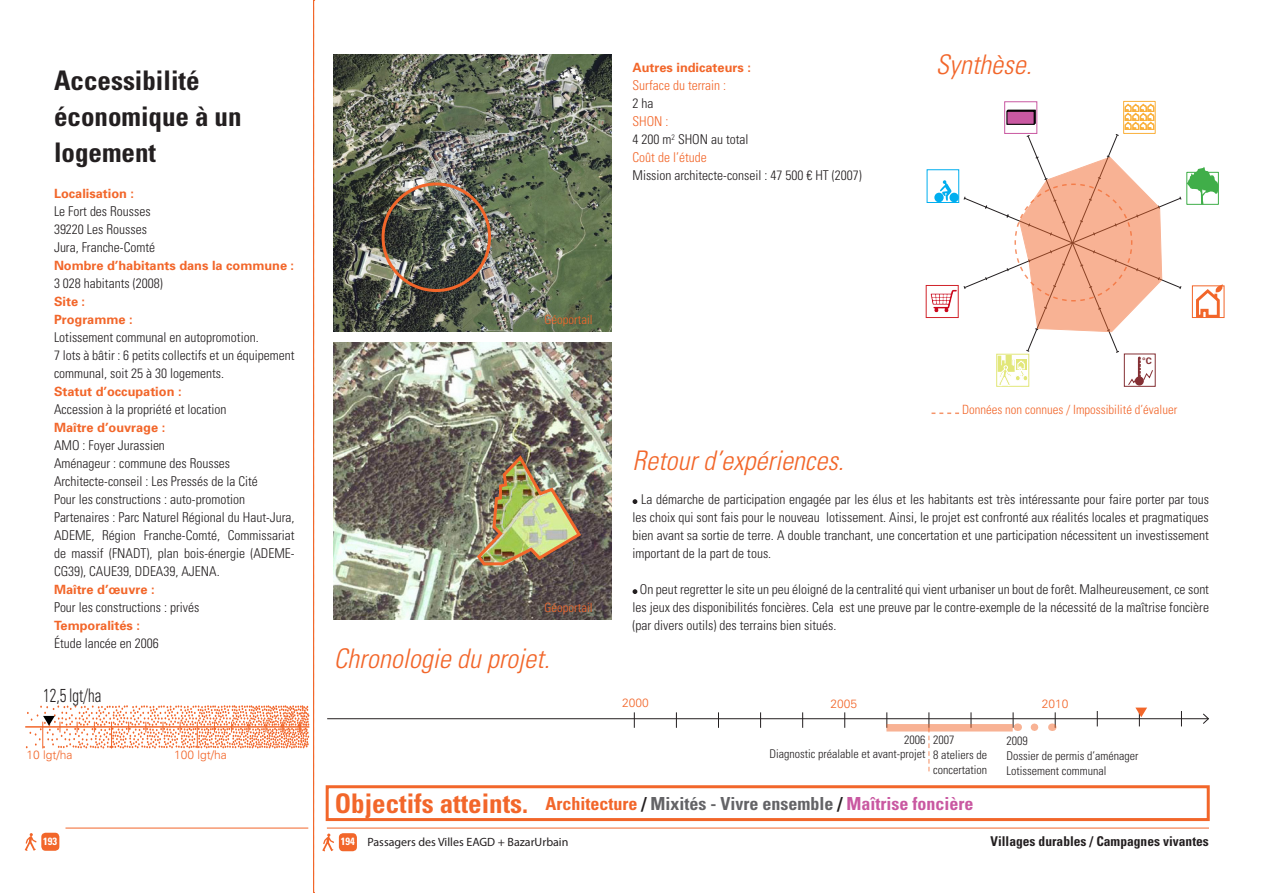
<style>
.page{position:relative;width:1263px;height:893px;background:#fff}
.page>*{position:absolute;margin:0;border:0;box-sizing:border-box;transform-origin:0 0}
.t1{font:italic 300 condensed 27px "Univers LT Std";color:#f2662a}
.SOUS_TITRE_-spécific{font:700 condensed 27px/36px "Univers LT Std";color:#231f20}
.t2{font:700 condensed 27px "Univers LT Std";color:#f2662a}
.t3{font:300 condensed 18.75px "Univers LT Std";color:#231f20;scale:.8 1}
.SOUS_SOUS_TITRE{font:700 condensed 18px "Univers LT Std";color:#636366}
.TEXTE_COURANT{font:300 condensed 13.5px/18px "Univers LT Std";color:#231f20;text-align:justify}
.TEXTE_COURANT-2{font:300 condensed 13.5px "Univers LT Std";color:#f2662a}
.t4{font:700 condensed 13.5px "Univers LT Std";color:#231f20}
.TEXTE_COURANT-3{font:700 12.75px "Univers";color:#f2662a}
.CHRONIQUE___legende{font:300 condensed 12.75px "Univers LT Std";color:#f2662a}
.TEXTE_COURANT-4{font:300 condensed 12px "Univers LT Std";color:#231f20}
.t5{font:12px "Myriad Pro";color:#231f20}
.t6{font:300 12px "Univers";color:#f2662a}
.t7{font:700 condensed 10.5px "Univers LT Std";color:#fff}
.t8{font:700 9px "Univers";color:#843034}
.s1{color:#f2662a}
.s2{color:#231f20}
.s3{color:#c958a1}
.s4{font-family:"Univers LT Std";font-weight:700;font-stretch:condensed;font-size:10.5px;color:#fff}
</style>
<div class="page">
<hr style="left:327px;top:718px;width:881px;height:1px;background:#231f20">
<svg style="left:1202px;top:713px;width:7px;height:11px"></svg>
<svg style="left:634px;top:712px;width:1px;height:16px"></svg>
<svg style="left:886px;top:712px;width:1px;height:12px"></svg>
<svg style="left:971px;top:712px;width:1px;height:12px"></svg>
<svg style="left:676px;top:712px;width:1px;height:16px"></svg>
<svg style="left:718px;top:712px;width:1px;height:16px"></svg>
<svg style="left:760px;top:712px;width:1px;height:16px"></svg>
<svg style="left:802px;top:712px;width:1px;height:16px"></svg>
<svg style="left:844px;top:712px;width:1px;height:16px"></svg>
<svg style="left:1097px;top:711px;width:1px;height:15px"></svg>
<svg style="left:1181px;top:711px;width:1px;height:15px"></svg>
<div style="left:1192px;top:286px;width:32px;height:32px;border:1px solid #f2662a"></div>
<svg style="left:1194px;top:284px;width:30px;height:34px"></svg>
<div style="left:1123px;top:101px;width:32px;height:33px;border:1px solid #fab03b"></div>
<svg style="left:1187px;top:167px;width:31px;height:38px"></svg>
<hr style="left:327px;top:828px;width:882px;height:1px;background:#f2662a">
<svg style="left:322px;top:833px;width:12px;height:18px"></svg>
<div style="left:339px;top:833px;width:18px;height:18px;background:#f2662a;border-radius:4px"></div>
<svg style="left:931px;top:412px;width:28px;height:2px"></svg>
<svg style="left:1135px;top:708px;width:12px;height:18px"></svg>
<div style="left:326px;top:785px;width:884px;height:36px;border:3px solid #f2662a"></div>
<img style="left:930px;top:289px;width:26px;height:24px">
<div style="left:926px;top:285px;width:32px;height:33px;border:1px solid #d1232a"></div>
<svg style="left:928px;top:712px;width:2px;height:59px"></svg>
<img style="left:334px;top:54px;width:277px;height:278px">
<img style="left:334px;top:342px;width:277px;height:278px">
<svg style="left:963px;top:103px;width:218px;height:283px"></svg>
<img style="left:475px;top:454px;width:108px;height:113px">
<div style="left:886px;top:724px;width:127px;height:7px;background:#f8b294"></div>
<svg style="left:1030px;top:723px;width:4px;height:8px"></svg>
<svg style="left:1052px;top:712px;width:4px;height:19px"></svg>
<svg style="left:1013px;top:712px;width:5px;height:19px"></svg>
<div style="left:381px;top:182px;width:110px;height:110px;border:3px solid #f2662a;border-radius:50%"></div>
<svg style="left:632px;top:499px;width:5px;height:5px"></svg>
<svg style="left:632px;top:589px;width:5px;height:5px"></svg>
<div style="left:927px;top:170px;width:32px;height:33px;border:1px solid #00aeef"></div>
<svg style="left:940px;top:180px;width:11px;height:21px"></svg>
<div style="left:934px;top:193px;width:10px;height:9px;background:#00aeef;border-radius:50%"></div>
<div style="left:949px;top:193px;width:10px;height:9px;background:#00aeef;border-radius:50%"></div>
<svg style="left:24px;top:0;width:291px;height:893px"></svg>
<div style="left:41px;top:833px;width:18px;height:18px;background:#f2662a;border-radius:4px"></div>
<p class="SOUS_TITRE_-spécific" style="left:54px;top:62px;width:189px">Accessibilité économique à un logement</p>
<p class="TEXTE_COURANT-3" style="left:54px;top:186px;width:82px">Localisation :</p>
<p class="TEXTE_COURANT" style="left:54px;top:202px;width:98px">Le Fort des Rousses</p>
<p class="TEXTE_COURANT" style="left:54px;top:220px;width:94px">39220 Les Rousses</p>
<p class="TEXTE_COURANT" style="left:54px;top:238px;width:103px">Jura, Franche-Comté</p>
<p class="TEXTE_COURANT-3" style="left:54px;top:258px;width:242px">Nombre d’habitants dans la commune :</p>
<p class="TEXTE_COURANT" style="left:54px;top:274px;width:110px">3 028 habitants (2008)</p>
<p class="TEXTE_COURANT-3" style="left:54px;top:294px;width:33px">Site :</p>
<p class="TEXTE_COURANT-3" style="left:54px;top:312px;width:80px">Programme :</p>
<p class="TEXTE_COURANT" style="left:54px;top:328px;width:206px">Lotissement communal en autopromotion.</p>
<p class="TEXTE_COURANT" style="left:54px;top:346px;width:242px">7 lots à bâtir : 6 petits collectifs et un équipement communal, soit 25 à 30 logements.</p>
<p class="TEXTE_COURANT-3" style="left:54px;top:384px;width:129px">Statut d’occupation :</p>
<p class="TEXTE_COURANT" style="left:54px;top:400px;width:174px">Accession à la propriété et location</p>
<p class="TEXTE_COURANT-3" style="left:54px;top:420px;width:113px">Maître d’ouvrage :</p>
<p class="TEXTE_COURANT" style="left:54px;top:436px;width:112px">AMO : Foyer Jurassien</p>
<p class="TEXTE_COURANT" style="left:54px;top:454px;width:178px">Aménageur : commune des Rousses</p>
<p class="TEXTE_COURANT" style="left:54px;top:472px;width:205px">Architecte-conseil : Les Pressés de la Cité</p>
<p class="TEXTE_COURANT" style="left:54px;top:490px;width:193px">Pour les constructions : auto-promotion</p>
<p class="TEXTE_COURANT" style="left:54px;top:508px;width:242px">Partenaires : Parc Naturel Régional du Haut-Jura, ADEME, Région Franche-Comté, Commissariat de massif (FNADT), plan bois-énergie (ADEME-CG39), CAUE39, DDEA39, AJENA.</p>
<p class="TEXTE_COURANT-3" style="left:54px;top:582px;width:102px">Maître d’œuvre :</p>
<p class="TEXTE_COURANT" style="left:54px;top:598px;width:147px">Pour les constructions : privés</p>
<p class="TEXTE_COURANT-3" style="left:54px;top:618px;width:87px">Temporalités :</p>
<p class="TEXTE_COURANT" style="left:54px;top:634px;width:106px">Étude lancée en 2006</p>
<p class="t3" style="left:43px;top:684px;width:75px">12,5 lgt/ha</p>
<p class="t6" style="left:27px;top:747px;width:48px">10 lgt/ha</p>
<p class="t6" style="left:174px;top:747px;width:54px">100 lgt/ha</p>
<p class="t7" style="left:43px;top:835px;width:15px">193</p>
<p class="TEXTE_COURANT-3" style="left:632px;top:60px;width:120px">Autres indicateurs :</p>
<p class="TEXTE_COURANT-2" style="left:632px;top:77px;width:95px">Surface du terrain :</p>
<p class="TEXTE_COURANT" style="left:632px;top:94px;width:22px">2 ha</p>
<p class="TEXTE_COURANT-2" style="left:632px;top:113px;width:38px">SHON :</p>
<p class="TEXTE_COURANT" style="left:632px;top:130px;width:117px">4 200 m<sup>2</sup> SHON au total</p>
<p class="TEXTE_COURANT-2" style="left:632px;top:149px;width:76px">Coût de l’étude</p>
<p class="TEXTE_COURANT" style="left:632px;top:166px;width:231px">Mission architecte-conseil : 47 500 € HT (2007)</p>
<h1 class="t1" style="left:936px;top:48px;width:97px">Synthèse.</h1>
<p class="CHRONIQUE___legende" style="left:545px;top:312px;width:50px">Géoportail</p>
<p class="CHRONIQUE___legende" style="left:545px;top:600px;width:50px">Géoportail</p>
<h1 class="t1" style="left:334px;top:642px;width:217px">Chronologie du projet.</h1>
<p class="t8" style="left:1142px;top:355px;width:11px">°C</p>
<h1 class="t1" style="left:632px;top:444px;width:213px">Retour d’expériences.</h1>
<p class="CHRONIQUE___legende" style="left:962px;top:402px;width:217px">Données non connues / Impossibilité d’évaluer</p>
<p class="TEXTE_COURANT" style="left:632px;top:490px;width:578px;text-indent:9px">La démarche de participation engagée par les élus et les habitants est très intéressante pour faire porter par tous les choix qui sont fais pour le nouveau lotissement. Ainsi, le projet est confronté aux réalités locales et pragmatiques bien avant sa sortie de terre. A double tranchant, une concertation et une participation nécessitent un investissement important de la part de tous.</p>
<p class="TEXTE_COURANT" style="left:632px;top:580px;width:578px;text-indent:7px">On peut regretter le site un peu éloigné de la centralité qui vient urbaniser un bout de forêt. Malheureusement, ce sont les jeux des disponibilités foncières. Cela est une preuve par le contre-exemple de la nécessité de la maîtrise foncière (par divers outils) des terrains bien situés.</p>
<p class="t6" style="left:622px;top:696px;width:28px">2000</p>
<p class="t6" style="left:830px;top:696px;width:28px">2005</p>
<p class="t6" style="left:1042px;top:696px;width:28px">2010</p>
<p class="TEXTE_COURANT-4" style="left:904px;top:733px;width:23px">2006</p>
<p class="TEXTE_COURANT-4" style="left:769px;top:746px;width:157px">Diagnostic préalable et avant-projet</p>
<p class="TEXTE_COURANT-4" style="left:933px;top:733px;width:23px">2007</p>
<p class="TEXTE_COURANT-4" style="left:933px;top:748px;width:55px">8 ateliers de</p>
<p class="TEXTE_COURANT-4" style="left:933px;top:763px;width:55px">concertation</p>
<p class="TEXTE_COURANT-4" style="left:1006px;top:734px;width:23px">2009</p>
<p class="TEXTE_COURANT-4" style="left:1006px;top:749px;width:133px">Dossier de permis d’aménager</p>
<p class="TEXTE_COURANT-4" style="left:1006px;top:764px;width:101px">Lotissement communal</p>
<h1 class="t2" style="left:335px;top:787px;width:195px">Objectifs atteints.</h1>
<p class="SOUS_SOUS_TITRE" style="left:545px;top:793px;width:429px"><span class="s1">Architecture</span> <span class="s2">/</span> Mixités - Vivre ensemble <span class="s2">/</span> <span class="s3">Maîtrise foncière</span></p>
<p class="t5" style="left:341px;top:835px;width:229px"><span class="s4">194</span> Passagers des Villes EAGD + BazarUrbain</p>
<p class="t4" style="left:990px;top:833px;width:220px">Villages durables / Campagnes vivantes</p>
</div>
